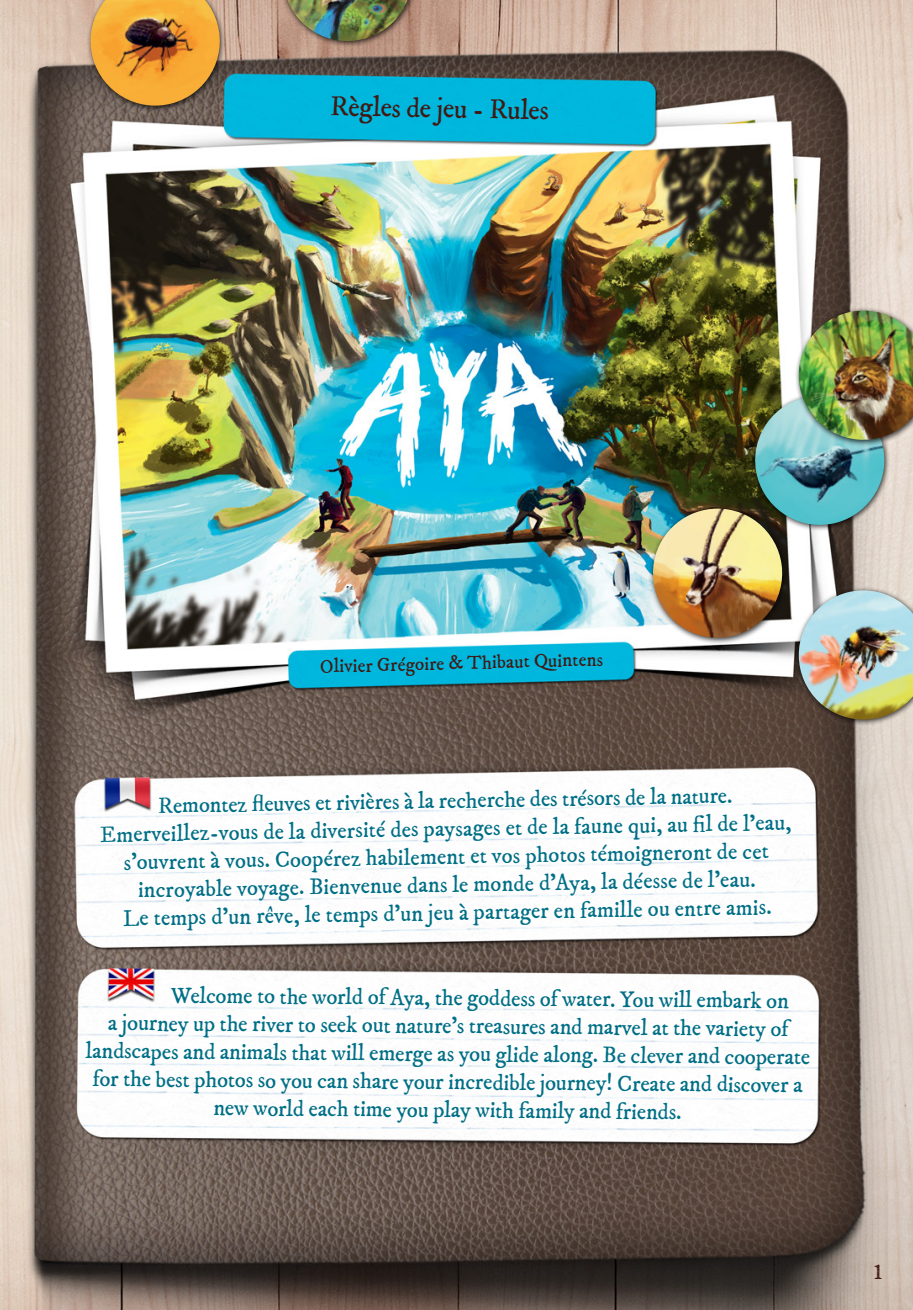
<style>
.page{position:relative;width:913px;height:1310px;background:#fff}
.page>*{position:absolute;margin:0;border:0;box-sizing:border-box;transform-origin:0 0}
.t1{font:28px "IM FELL DW Pica PRO Roman";color:#411a15}
.t2{font:22.75px/28px "IM FELL DW Pica PRO Roman";letter-spacing:-.02em;color:#006f86;text-align:center}
.Texte_tips{font:500 21px "Appareo";color:#411a15}
.Texte_tips-2{font:19.25px "IM FELL DW Pica PRO Roman";color:#411a15}
</style>
<div class="page">
<img style="left:0;top:0;width:913px;height:1310px">
<img style="left:748px;top:396px;width:143px;height:136px">
<img style="left:87px;top:0;width:140px;height:113px">
<div style="left:794px;top:586px;width:119px;height:140px;background:#000;opacity:.75"></div>
<img style="left:793px;top:590px;width:120px;height:135px">
<div style="left:648px;top:504px;width:140px;height:140px;background:#000;opacity:.75"></div>
<img style="left:648px;top:508px;width:139px;height:135px">
<div style="left:794px;top:307px;width:119px;height:140px;background:#000;opacity:.75"></div>
<img style="left:796px;top:311px;width:117px;height:130px">
<div style="left:278px;top:0;width:140px;height:48px;background:#000;opacity:.75"></div>
<img style="left:287px;top:0;width:120px;height:49px">
<p class="t1" style="left:330px;top:89px;width:220px;rotate:1deg">Règles de jeu - Rules</p>
<p class="Texte_tips-2" style="left:320px;top:653px;width:284px;rotate:-1deg">Olivier Grégoire &amp; Thibaut Quintens</p>
<p class="t2" style="left:158px;top:792px;width:576px;rotate:-1deg">Remontez fl euves et rivières à la recherche des trésors de la nature.</p>
<p class="t2" style="left:100px;top:821px;width:693px;rotate:-1deg">Emerveillez-vous de la diversité des paysages et de la faune qui, au fi l de l’eau, s’ouvrent à vous. Coopérez habilement et vos photos témoigneront de cet incroyable voyage. Bienvenue dans le monde d’Aya, la déesse de l’eau.</p>
<p class="t2" style="left:123px;top:904px;width:650px;rotate:-1deg">Le temps d’un rêve, le temps d’un jeu à partager en famille ou entre amis.</p>
<p class="t2" style="left:171px;top:984px;width:620px">Welcome to the world of Aya, the goddess of water. You will embark on</p>
<p class="t2" style="left:108px;top:1012px;width:682px">a journey up the river to seek out nature’s treasures and marvel at the variety of</p>
<p class="t2" style="left:85px;top:1040px;width:726px">landscapes and animals that will emerge as you glide along. Be clever and cooperate</p>
<p class="t2" style="left:93px;top:1068px;width:712px">for the best photos so you can share your incredible journey! Create and discover a</p>
<p class="t2" style="left:213px;top:1096px;width:470px">new world each time you play with family and friends.</p>
<p class="Texte_tips" style="left:874px;top:1257px;width:10px">1</p>
</div>
